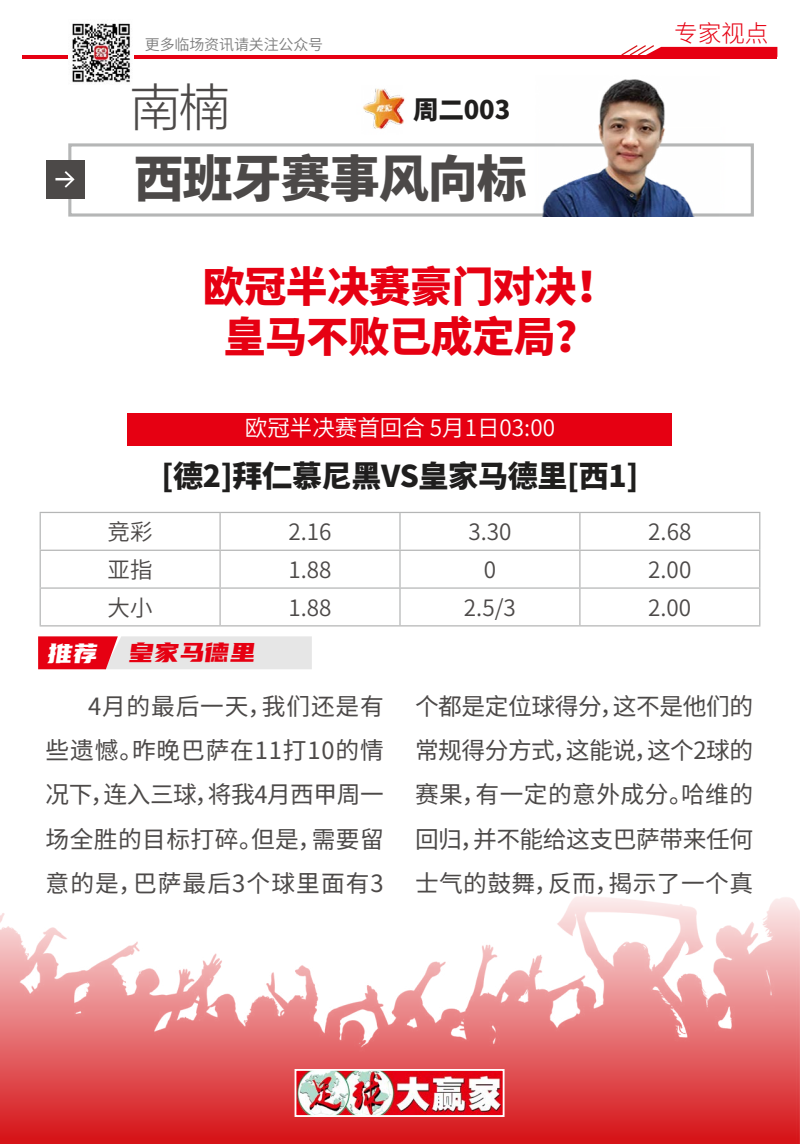
<style>
.page{position:relative;width:800px;height:1144px;background:#fff}
.page>*{position:absolute;margin:0;border:0;box-sizing:border-box;transform-origin:0 0}
.t1{font:900 50px "Noto Sans Hans";letter-spacing:-.02em;color:#4c4948}
.t2{font:300 50px "Microsoft Ya Hei";color:#4c4948}
.t3{font:900 41.88px/50.2px "Noto Sans Hans";letter-spacing:-.01em;color:#e60012;text-align:center}
.t4{font:900 30px "Noto Sans Hans";letter-spacing:-.01em;color:#1f1e1d}
.t5{font:27.5px "You She Biao Ti Hei";color:#e60012}
.t6{font:900 25.62px "Noto Sans Hans";letter-spacing:-.01em;color:#1f1e1d}
.t7{font:23.75px/44.4px "Noto Sans Hans";letter-spacing:.015em;color:#4c4948;text-align:justify}
.t8{font:300 23.75px "Source Han Sans CN";color:#e60012}
.t9{font:600 22.5px "Noto Sans Hans";color:#4c4948}
.t10{font:600 22.5px "Noto Sans Hans";color:#fff}
.t11{font:600 15px "Noto Sans Hans";letter-spacing:-.01em;color:#7d7d7d}
.s1{color:#fff}
</style>
<div class="page">
<hr style="left:22px;top:55px;width:755px;height:4px;background:#e60012">
<svg style="left:621px;top:45px;width:156px;height:10px"></svg>
<img style="left:68px;top:23px;width:66px;height:60px">
<img style="left:0;top:894px;width:800px;height:250px">
<img style="left:298px;top:1072px;width:204px;height:42px">
<div style="left:295px;top:1069px;width:210px;height:48px;border:2px solid #fff"></div>
<div style="left:128px;top:413px;width:544px;height:32px;background:#e60012"></div>
<hr style="left:40px;top:512px;width:180px;height:1px;background:#b5b6b6">
<hr style="left:40px;top:513px;width:1px;height:37px;background:#b5b6b6">
<hr style="left:220px;top:512px;width:180px;height:1px;background:#b5b6b6">
<hr style="left:219px;top:513px;width:2px;height:37px;background:#b5b6b6">
<hr style="left:400px;top:512px;width:180px;height:1px;background:#b5b6b6">
<hr style="left:399px;top:513px;width:2px;height:37px;background:#b5b6b6">
<hr style="left:580px;top:512px;width:180px;height:1px;background:#b5b6b6">
<hr style="left:579px;top:513px;width:2px;height:37px;background:#b5b6b6">
<hr style="left:759px;top:513px;width:1px;height:37px;background:#b5b6b6">
<hr style="left:40px;top:550px;width:180px;height:1px;background:#b5b6b6">
<hr style="left:40px;top:551px;width:1px;height:36px;background:#b5b6b6">
<hr style="left:220px;top:550px;width:180px;height:1px;background:#b5b6b6">
<hr style="left:219px;top:551px;width:2px;height:36px;background:#b5b6b6">
<hr style="left:400px;top:550px;width:180px;height:1px;background:#b5b6b6">
<hr style="left:399px;top:551px;width:2px;height:36px;background:#b5b6b6">
<hr style="left:580px;top:550px;width:180px;height:1px;background:#b5b6b6">
<hr style="left:579px;top:551px;width:2px;height:36px;background:#b5b6b6">
<hr style="left:759px;top:551px;width:1px;height:36px;background:#b5b6b6">
<hr style="left:40px;top:587px;width:180px;height:2px;background:#b5b6b6">
<hr style="left:40px;top:589px;width:1px;height:36px;background:#b5b6b6">
<hr style="left:220px;top:587px;width:180px;height:2px;background:#b5b6b6">
<hr style="left:219px;top:589px;width:2px;height:36px;background:#b5b6b6">
<hr style="left:400px;top:587px;width:180px;height:2px;background:#b5b6b6">
<hr style="left:399px;top:589px;width:2px;height:36px;background:#b5b6b6">
<hr style="left:580px;top:587px;width:180px;height:2px;background:#b5b6b6">
<hr style="left:579px;top:589px;width:2px;height:36px;background:#b5b6b6">
<hr style="left:759px;top:589px;width:1px;height:36px;background:#b5b6b6">
<hr style="left:40px;top:625px;width:180px;height:1px;background:#b5b6b6">
<hr style="left:220px;top:625px;width:180px;height:1px;background:#b5b6b6">
<hr style="left:400px;top:625px;width:180px;height:1px;background:#b5b6b6">
<hr style="left:580px;top:625px;width:180px;height:1px;background:#b5b6b6">
<svg style="left:38px;top:636px;width:274px;height:33px;background:#e6a8ad"></svg>
<div style="left:68px;top:143px;width:686px;height:74px;border:3px solid #b5b6b6"></div>
<div style="left:46px;top:161px;width:39px;height:38px;background:#4c4948"></div>
<svg style="left:55px;top:171px;width:20px;height:17px"></svg>
<img style="left:525px;top:79px;width:209px;height:138px">
<img style="left:363px;top:88px;width:42px;height:41px">
<p class="t11" style="left:145px;top:36px;width:180px">更多临场资讯请关注公众号</p>
<h1 class="t2" style="left:131px;top:72px;width:100px">南楠</h1>
<p class="t6" style="left:413px;top:95px;width:99px">周二003</p>
<h1 class="t1" style="left:134px;top:150px;width:394px">西班牙赛事风向标</h1>
<h2 class="t3" style="left:203px;top:262px;width:416px">欧冠半决赛豪门对决！皇马不败已成定局？</h2>
<p class="t10" style="left:245px;top:415px;width:312px">欧冠半决赛首回合 5月1日03:00</p>
<p class="t4" style="left:162px;top:459px;width:478px">[德2]拜仁慕尼黑VS皇家马德里[西1]</p>
<p class="t8" style="left:674px;top:20px;width:96px">专家视点</p>
<p class="t9" style="left:108px;top:519px;width:46px">竞彩</p>
<p class="t9" style="left:288px;top:519px;width:45px">2.16</p>
<p class="t9" style="left:468px;top:519px;width:45px">3.30</p>
<p class="t9" style="left:648px;top:519px;width:45px">2.68</p>
<p class="t9" style="left:108px;top:557px;width:46px">亚指</p>
<p class="t9" style="left:288px;top:557px;width:45px">1.88</p>
<p class="t9" style="left:484px;top:557px;width:14px">0</p>
<p class="t9" style="left:648px;top:557px;width:45px">2.00</p>
<p class="t9" style="left:108px;top:595px;width:46px">大小</p>
<p class="t9" style="left:288px;top:595px;width:45px">1.88</p>
<p class="t9" style="left:464px;top:595px;width:53px">2.5/3</p>
<p class="t9" style="left:648px;top:595px;width:45px">2.00</p>
<p class="t5" style="left:48px;top:635px;width:209px"><span class="s1">推荐</span> 皇家马德里</p>
<p class="t7" style="left:46px;top:684px;width:340px;text-indent:42px">4月的最后一天，我们还是有些遗憾。昨晚巴萨在11打10的情况下，连入三球，将我4月西甲周一场全胜的目标打碎。但是，需要留意的是，巴萨最后3个球里面有3</p>
<p class="t7" style="left:415px;top:684px;width:340px">个都是定位球得分，这不是他们的常规得分方式，这能说，这个2球的赛果，有一定的意外成分。哈维的回归，并不能给这支巴萨带来任何士气的鼓舞，反而，揭示了一个真</p>
</div>
